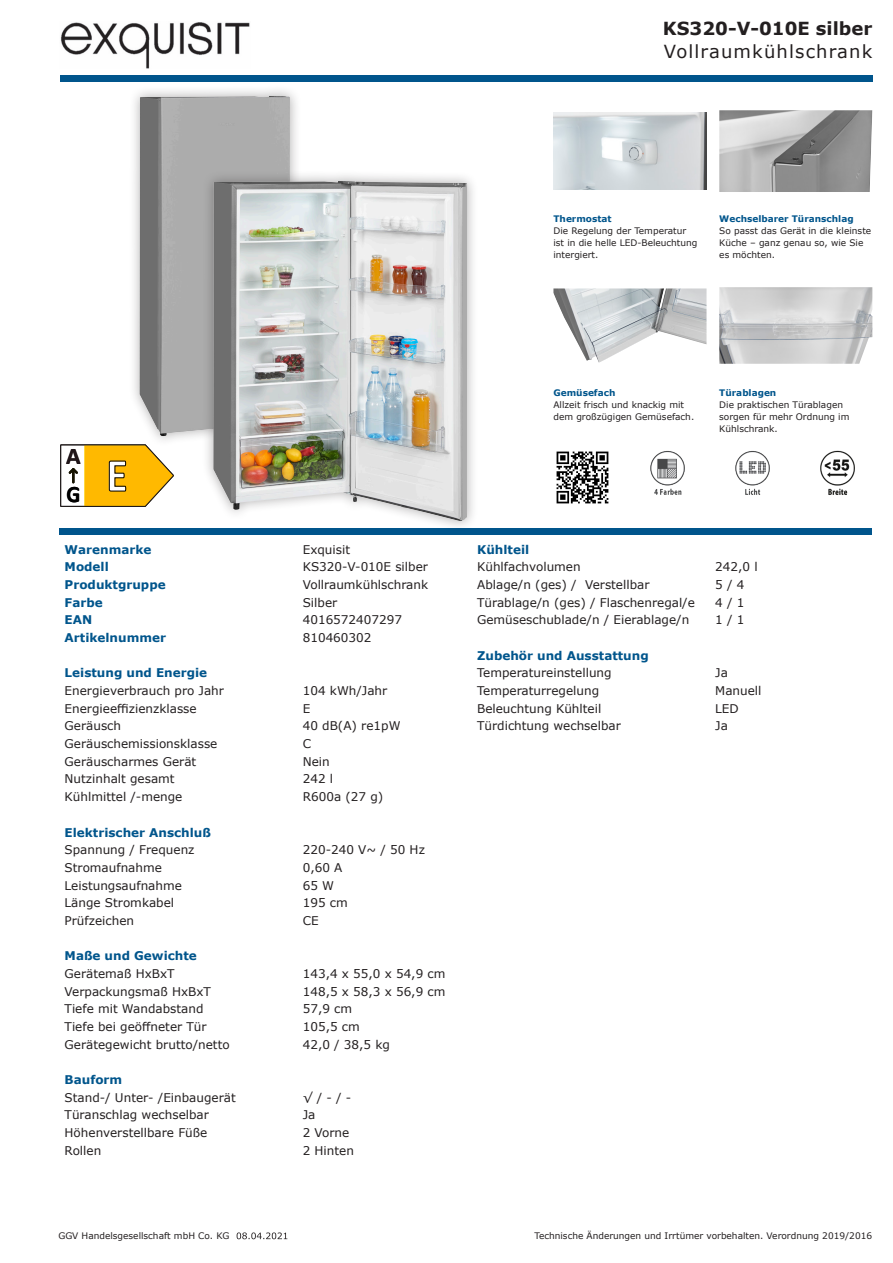
<style>
.page{position:relative;width:893px;height:1263px;background:#fff}
.page>*{position:absolute;margin:0;border:0;box-sizing:border-box;transform-origin:0 0}
.t1{font:700 47.4px "Calibri";color:#fff;scale:.93 1}
.t2{font:700 24px "Calibri";color:#1f1518}
.t3{font:700 23.7px "Calibri";color:#000;scale:.93 1}
.t4{font:18px "Verdana";letter-spacing:.065em;color:#231f20}
.t5{font:700 18px "Verdana";color:#231f20}
.t6{font:12px "Verdana";color:#231f20}
.t7{font:700 12px "Verdana";color:#00558c}
.t8{font:9px/12px "Verdana";color:#231f20}
.t9{font:700 9px "Verdana";color:#00558c}
</style>
<div class="page">
<div style="left:128px;top:84px;width:174px;height:363px;background:#231f20;opacity:.35"></div>
<img style="left:140px;top:96px;width:150px;height:340px">
<img style="left:719px;top:287px;width:153px;height:77px">
<img style="left:553px;top:288px;width:153px;height:75px">
<img style="left:719px;top:110px;width:153px;height:82px">
<img style="left:553px;top:113px;width:153px;height:76px">
<img style="left:820px;top:450px;width:35px;height:45px">
<img style="left:735px;top:451px;width:35px;height:44px">
<img style="left:650px;top:451px;width:35px;height:44px">
<img style="left:556px;top:451px;width:53px;height:53px">
<img style="left:60px;top:22px;width:190px;height:47px">
<div style="left:60px;top:75px;width:812px;height:6px;background:#00558c"></div>
<div style="left:60px;top:528px;width:812px;height:6px;background:#00558c"></div>
<div style="left:202px;top:169px;width:276px;height:363px;background:#231f20;opacity:.35"></div>
<img style="left:213px;top:181px;width:254px;height:340px">
<svg style="left:60px;top:444px;width:114px;height:63px"></svg>
<svg style="left:237px;top:1232px;width:50px;height:7px"></svg>
<h3 class="t5" style="left:663px;top:16px;width:211px">KS320-V-010E silber</h3>
<h3 class="t4" style="left:664px;top:39px;width:210px">Vollraumkühlschrank</h3>
<p class="t9" style="left:553px;top:212px;width:60px">Thermostat</p>
<p class="t8" style="left:553px;top:224px;width:146px">Die Regelung der Temperatur ist in die helle LED-Beleuchtung intergiert.</p>
<p class="t9" style="left:719px;top:212px;width:136px">Wechselbarer Türanschlag</p>
<p class="t8" style="left:719px;top:224px;width:153px">So passt das Gerät in die kleinste<br>Küche – ganz genau so, wie Sie es möchten.</p>
<h2 class="t2" style="left:66px;top:439px;width:16px">A</h2>
<h3 class="t3" style="left:67px;top:477px;width:67px">G <sup>E</sup></h3>
<h1 class="t1" style="left:104px;top:442px;width:31px">D</h1>
<p class="t7" style="left:65px;top:541px;width:88px">Warenmarke</p>
<p class="t6" style="left:303px;top:541px;width:49px">Exquisit</p>
<p class="t7" style="left:65px;top:558px;width:46px">Modell</p>
<p class="t6" style="left:303px;top:559px;width:127px">KS320-V-010E silber</p>
<p class="t7" style="left:65px;top:576px;width:103px">Produktgruppe</p>
<p class="t6" style="left:303px;top:576px;width:127px">Vollraumkühlschrank</p>
<p class="t7" style="left:65px;top:594px;width:40px">Farbe</p>
<p class="t6" style="left:303px;top:594px;width:36px">Silber</p>
<p class="t7" style="left:65px;top:611px;width:29px">EAN</p>
<p class="t6" style="left:303px;top:612px;width:101px">4016572407297</p>
<p class="t7" style="left:65px;top:629px;width:103px">Artikelnummer</p>
<p class="t6" style="left:303px;top:629px;width:70px">810460302</p>
<p class="t7" style="left:65px;top:664px;width:144px">Leistung und Energie</p>
<p class="t6" style="left:65px;top:682px;width:161px">Energieverbrauch pro Jahr</p>
<p class="t6" style="left:303px;top:682px;width:86px">104 kWh/Jahr</p>
<p class="t6" style="left:65px;top:700px;width:134px">Energieeffizienzklasse</p>
<p class="t6" style="left:303px;top:700px;width:9px">E</p>
<p class="t6" style="left:65px;top:718px;width:58px">Geräusch</p>
<p class="t6" style="left:303px;top:718px;width:99px">40 dB(A) re1pW</p>
<p class="t6" style="left:65px;top:735px;width:154px">Geräuschemissionsklasse</p>
<p class="t6" style="left:303px;top:735px;width:10px">C</p>
<p class="t6" style="left:65px;top:753px;width:133px">Geräuscharmes Gerät</p>
<p class="t6" style="left:303px;top:753px;width:29px">Nein</p>
<p class="t6" style="left:65px;top:771px;width:112px">Nutzinhalt gesamt</p>
<p class="t6" style="left:303px;top:771px;width:32px">242 l</p>
<p class="t6" style="left:65px;top:788px;width:119px">Kühlmittel /-menge</p>
<p class="t6" style="left:303px;top:788px;width:82px">R600a (27 g)</p>
<p class="t7" style="left:65px;top:824px;width:148px">Elektrischer Anschluß</p>
<p class="t6" style="left:65px;top:841px;width:131px">Spannung / Frequenz</p>
<p class="t6" style="left:303px;top:841px;width:124px">220-240 V~ / 50 Hz</p>
<p class="t6" style="left:65px;top:859px;width:99px">Stromaufnahme</p>
<p class="t6" style="left:303px;top:859px;width:41px">0,60 A</p>
<p class="t6" style="left:65px;top:877px;width:119px">Leistungsaufnahme</p>
<p class="t6" style="left:303px;top:877px;width:33px">65 W</p>
<p class="t6" style="left:65px;top:895px;width:111px">Länge Stromkabel</p>
<p class="t6" style="left:303px;top:895px;width:47px">195 cm</p>
<p class="t6" style="left:65px;top:912px;width:71px">Prüfzeichen</p>
<p class="t6" style="left:303px;top:912px;width:17px">CE</p>
<p class="t7" style="left:65px;top:947px;width:134px">Maße und Gewichte</p>
<p class="t6" style="left:65px;top:965px;width:112px">Gerätemaß HxBxT</p>
<p class="t6" style="left:303px;top:965px;width:144px">143,4 x 55,0 x 54,9 cm</p>
<p class="t6" style="left:65px;top:983px;width:148px">Verpackungsmaß HxBxT</p>
<p class="t6" style="left:303px;top:983px;width:144px">148,5 x 58,3 x 56,9 cm</p>
<p class="t6" style="left:65px;top:1001px;width:140px">Tiefe mit Wandabstand</p>
<p class="t6" style="left:303px;top:1001px;width:51px">57,9 cm</p>
<p class="t6" style="left:65px;top:1018px;width:144px">Tiefe bei geöffneter Tür</p>
<p class="t6" style="left:303px;top:1018px;width:59px">105,5 cm</p>
<p class="t6" style="left:65px;top:1036px;width:167px">Gerätegewicht brutto/netto</p>
<p class="t6" style="left:303px;top:1036px;width:89px">42,0 / 38,5 kg</p>
<p class="t7" style="left:65px;top:1071px;width:59px">Bauform</p>
<p class="t6" style="left:65px;top:1089px;width:173px">Stand-/ Unter- /Einbaugerät</p>
<p class="t6" style="left:303px;top:1089px;width:50px">√ / - / -</p>
<p class="t6" style="left:65px;top:1107px;width:146px">Türanschlag wechselbar</p>
<p class="t6" style="left:303px;top:1107px;width:14px">Ja</p>
<p class="t6" style="left:65px;top:1124px;width:144px">Höhenverstellbare Füße</p>
<p class="t6" style="left:303px;top:1124px;width:48px">2 Vorne</p>
<p class="t6" style="left:65px;top:1142px;width:38px">Rollen</p>
<p class="t6" style="left:303px;top:1142px;width:53px">2 Hinten</p>
<p class="t9" style="left:553px;top:386px;width:64px">Gemüsefach</p>
<p class="t8" style="left:553px;top:399px;width:142px">Allzeit frisch und knackig mit dem großzügigen Gemüsefach.</p>
<p class="t9" style="left:719px;top:386px;width:59px">Türablagen</p>
<p class="t8" style="left:719px;top:399px;width:132px">Die praktischen Türablagen sorgen für mehr Ordnung im<br>Kühlschrank.</p>
<p class="t7" style="left:477px;top:541px;width:54px">Kühlteil</p>
<p class="t6" style="left:477px;top:559px;width:105px">Kühlfachvolumen</p>
<p class="t6" style="left:715px;top:559px;width:44px">242,0 l</p>
<p class="t6" style="left:477px;top:576px;width:174px">Ablage/n (ges) / Verstellbar</p>
<p class="t6" style="left:715px;top:576px;width:31px">5 / 4</p>
<p class="t6" style="left:477px;top:594px;width:219px">Türablage/n (ges) / Flaschenregal/e</p>
<p class="t6" style="left:715px;top:594px;width:31px">4 / 1</p>
<p class="t6" style="left:477px;top:612px;width:214px">Gemüseschublade/n / Eierablage/n</p>
<p class="t6" style="left:715px;top:612px;width:31px">1 / 1</p>
<p class="t7" style="left:477px;top:647px;width:173px">Zubehör und Ausstattung</p>
<p class="t6" style="left:477px;top:665px;width:136px">Temperatureinstellung</p>
<p class="t6" style="left:715px;top:665px;width:14px">Ja</p>
<p class="t6" style="left:477px;top:682px;width:123px">Temperaturregelung</p>
<p class="t6" style="left:715px;top:682px;width:48px">Manuell</p>
<p class="t6" style="left:477px;top:700px;width:126px">Beleuchtung Kühlteil</p>
<p class="t6" style="left:715px;top:700px;width:25px">LED</p>
<p class="t6" style="left:477px;top:718px;width:145px">Türdichtung wechselbar</p>
<p class="t6" style="left:715px;top:718px;width:14px">Ja</p>
<p class="t8" style="left:58px;top:1230px;width:173px">GGV Handelsgesellschaft mbH Co. KG</p>
<p class="t8" style="left:534px;top:1230px;width:339px">Technische Änderungen und Irrtümer vorbehalten. Verordnung 2019/2016</p>
</div>
